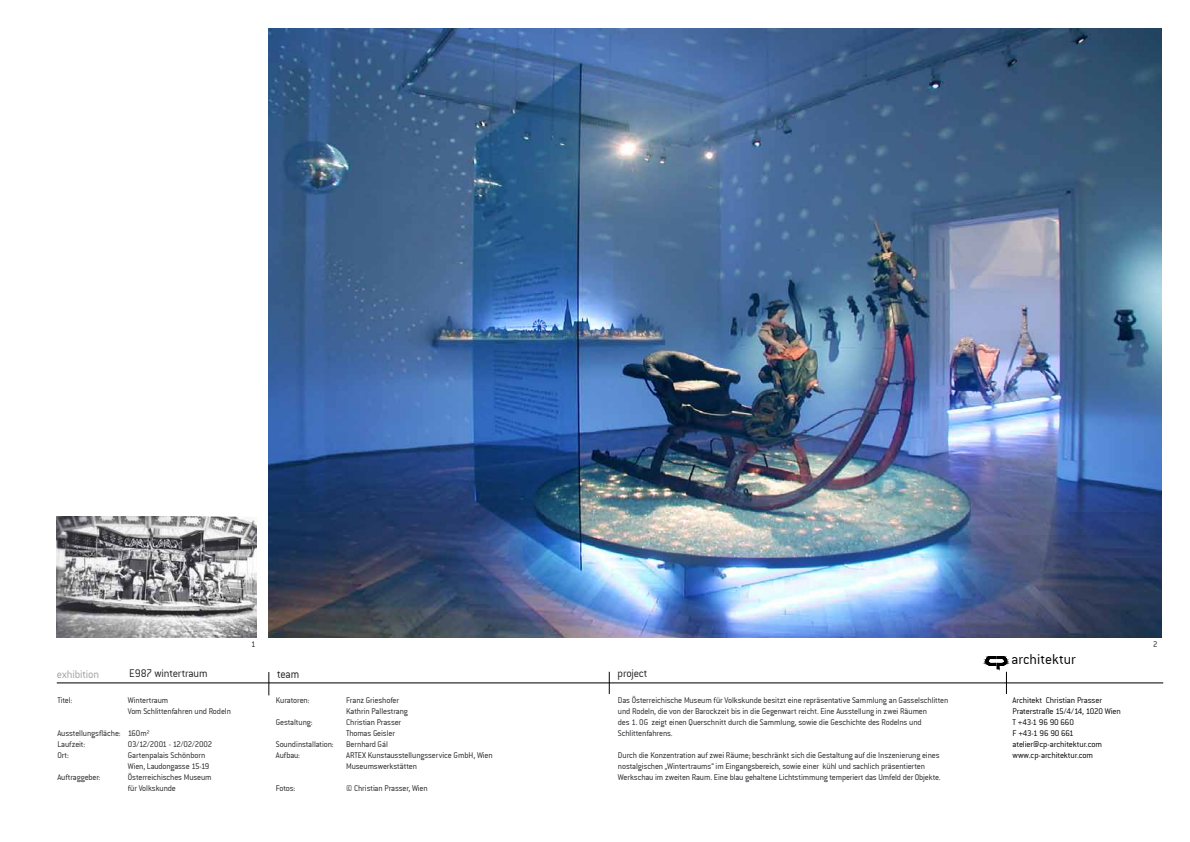
<style>
.page{position:relative;width:1190px;height:842px;background:#fff}
.page>*{position:absolute;margin:0;border:0;box-sizing:border-box;transform-origin:0 0}
.t1{font:15.4px "Conduit ITCTT Light";color:#000}
.t2{font:12.6px "Conduit ITCTT Light";color:#212125;scale:.93 1}
.t3{font:12px "Conduit ITCTT Light";letter-spacing:-.015em;color:#212125}
.t4{font:12px "Conduit ITCTT Light";letter-spacing:-.015em;color:#a0a0a1}
.t5{font:9px/11px "Conduit ITCTT Light";letter-spacing:-.01em;color:#212125}
.t6{font:9px/11px "Conduit ITCTT Light";letter-spacing:-.015em;color:#000}
.t7{font:9px "Conduit ITCTT Light";letter-spacing:-.035em;color:#212125}
</style>
<div class="page">
<img style="left:269px;top:28px;width:892px;height:609px">
<img style="left:56px;top:517px;width:201px;height:121px">
<svg style="left:609px;top:672px;width:1px;height:22px"></svg>
<hr style="left:57px;top:683px;width:1105px;height:1px;background:#000">
<svg style="left:268px;top:672px;width:1px;height:23px"></svg>
<svg style="left:981px;top:656px;width:95px;height:38px"></svg>
<p class="t5" style="left:251px;top:638px;width:6px">1</p>
<p class="t5" style="left:1152px;top:638px;width:6px">2</p>
<h3 class="t4" style="left:57px;top:667px;width:44px">exhibition</h3>
<h3 class="t3" style="left:129px;top:667px;width:80px">E987 wintertraum</h3>
<h2 class="t2" style="left:277px;top:667px;width:25px">team</h2>
<h3 class="t3" style="left:617px;top:667px;width:31px">project</h3>
<p class="t5" style="left:57px;top:695px;width:16px">Titel:</p>
<p class="t5" style="left:128px;top:695px;width:105px">Wintertraum<br>Vom Schlittenfahren und Rodeln</p>
<p class="t5" style="left:57px;top:728px;width:94px">Ausstellungsfläche: 160m²<br>Laufzeit:</p>
<p class="t7" style="left:128px;top:739px;width:86px">03/12/2001 - 12/02/2002</p>
<p class="t5" style="left:57px;top:750px;width:13px">Ort:</p>
<p class="t5" style="left:128px;top:750px;width:83px">Gartenpalais Schönborn<br>Wien, Laudongasse 15-19</p>
<p class="t5" style="left:57px;top:772px;width:44px">Auftraggeber:</p>
<p class="t5" style="left:128px;top:772px;width:85px">Österreichisches Museum für Volkskunde</p>
<p class="t5" style="left:276px;top:695px;width:35px">Kuratoren:</p>
<p class="t5" style="left:346px;top:695px;width:63px">Franz Grieshofer<br>Kathrin Pallestrang</p>
<p class="t5" style="left:276px;top:717px;width:38px">Gestaltung:</p>
<p class="t5" style="left:346px;top:717px;width:56px">Christian Prasser<br>Thomas Geisler</p>
<p class="t5" style="left:276px;top:739px;width:59px">Soundinstallation:</p>
<p class="t5" style="left:346px;top:739px;width:43px">Bernhard Gál</p>
<p class="t5" style="left:276px;top:750px;width:26px">Aufbau:</p>
<p class="t5" style="left:346px;top:750px;width:148px">Artex Kunstausstellungsservice GmbH, Wien<br>Museumswerkstätten</p>
<p class="t5" style="left:276px;top:783px;width:21px">Fotos:</p>
<p class="t5" style="left:346px;top:783px;width:83px">© Christian Prasser, Wien</p>
<p class="t5" style="left:617px;top:695px;width:332px">Das Österreichische Museum für Volkskunde besitzt eine repräsentative Sammlung an Gasselschlitten und Rodeln, die von der Barockzeit bis in die Gegenwart reicht. Eine Ausstellung in zwei Räumen<br>des 1. OG zeigt einen Querschnitt durch die Sammlung, sowie die Geschichte des Rodelns und Schlittenfahrens.</p>
<p class="t5" style="left:617px;top:750px;width:324px">Durch die Konzentration auf zwei Räume; beschränkt sich die Gestaltung auf die Inszenierung eines nostalgischen „Wintertraums“ im Eingangsbereich, sowie einer kühl und sachlich präsentierten<br>Werkschau im zweiten Raum. Eine blau gehaltene Lichtstimmung temperiert das Umfeld der Objekte.</p>
<h1 class="t1" style="left:1011px;top:651px;width:66px">architektur</h1>
<p class="t6" style="left:1012px;top:695px;width:110px">Architekt Christian Prasser<br>Praterstraße 15/4/14, 1020 Wien<br>T +43-1 96 90 660<br>F +43-1 96 90 661 atelier@cp-architektur.com www.cp-architektur.com</p>
</div>
